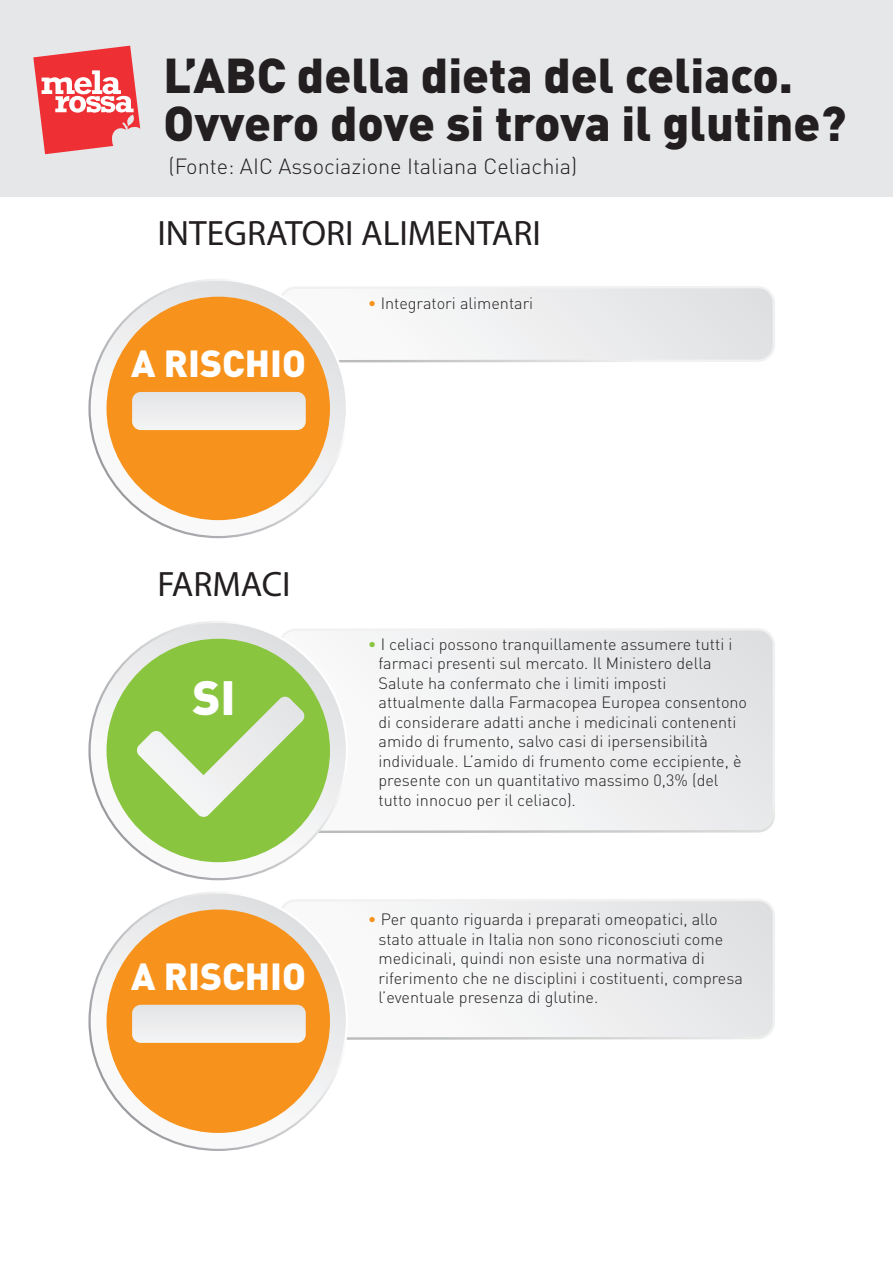
<style>
.page{position:relative;width:893px;height:1263px;background:#fff}
.page>*{position:absolute;margin:0;border:0;box-sizing:border-box;transform-origin:0 0}
.t1{font:900 48.3px/48px "DIN";color:#231f20}
.t2{font:900 47.55px "DIN";color:#fff}
.t3{font:900 37.35px "DIN";color:#fff}
.t4{font:35.4px "Myriad Pro";color:#231f20}
.t5{font:300 21.75px "DIN";color:#231f20}
.t6{font:300 16.2px/19.5px "DIN";color:#231f20}
.s1{color:#f7931d}
.s2{color:#8ac540}
</style>
<div class="page">
<div style="left:0;top:0;width:893px;height:196px;background:#e6e7e9"></div>
<svg style="left:290px;top:286px;width:485px;height:66px"></svg>
<svg style="left:281px;top:288px;width:492px;height:75px"></svg>
<svg style="left:88px;top:279px;width:260px;height:259px"></svg>
<svg style="left:91px;top:281px;width:255px;height:255px"></svg>
<div style="left:107px;top:297px;width:223px;height:223px;background:#f7931d;border-radius:50%"></div>
<svg style="left:132px;top:392px;width:174px;height:38px;background:#ebebea"></svg>
<svg style="left:33px;top:46px;width:107px;height:108px"></svg>
<svg style="left:291px;top:628px;width:484px;height:205px"></svg>
<svg style="left:281px;top:630px;width:492px;height:201px"></svg>
<svg style="left:88px;top:621px;width:260px;height:259px"></svg>
<svg style="left:91px;top:623px;width:255px;height:255px"></svg>
<div style="left:107px;top:639px;width:223px;height:223px;background:#8ac540;border-radius:50%"></div>
<svg style="left:137px;top:697px;width:168px;height:120px"></svg>
<svg style="left:290px;top:899px;width:485px;height:141px"></svg>
<svg style="left:282px;top:901px;width:491px;height:136px"></svg>
<svg style="left:88px;top:891px;width:260px;height:260px"></svg>
<svg style="left:91px;top:894px;width:255px;height:255px"></svg>
<div style="left:107px;top:909px;width:223px;height:224px;background:#f7931d;border-radius:50%"></div>
<svg style="left:132px;top:1005px;width:174px;height:38px;background:#ebeaea"></svg>
<h1 class="t1" style="left:164px;top:49px;width:684px">L’ABC della dieta del celiaco.<br>Ovvero dove si trova il glutine?</h1>
<h3 class="t5" style="left:169px;top:153px;width:410px">(Fonte: AIC Associazione Italiana Celiachia)</h3>
<h3 class="t4" style="left:158px;top:211px;width:385px">INTEGRATORI ALIMENTARI</h3>
<h3 class="t3" style="left:131px;top:339px;width:176px">A RISCHIO</h3>
<p class="t6" style="left:368px;top:294px;width:167px"><span class="s1">•</span> Integratori alimentari</p>
<h3 class="t4" style="left:158px;top:562px;width:135px">FARMACI</h3>
<h2 class="t2" style="left:192px;top:666px;width:45px">SI</h2>
<h3 class="t3" style="left:131px;top:952px;width:176px">A RISCHIO</h3>
<p class="t6" style="left:379px;top:634px;width:370px;text-indent:-11px"><span class="s2">•</span> I celiaci possono tranquillamente assumere tutti i farmaci presenti sul mercato. Il Ministero della Salute ha confermato che i limiti imposti attualmente dalla Farmacopea Europea consentono di considerare adatti anche i medicinali contenenti amido di frumento, salvo casi di ipersensibilità individuale. L’amido di frumento come eccipiente, è presente con un quantitativo massimo 0,3% (del tutto innocuo per il celiaco).</p>
<p class="t6" style="left:379px;top:909px;width:366px;text-indent:-11px"><span class="s1">•</span> Per quanto riguarda i preparati omeopatici, allo stato attuale in Italia non sono riconosciuti come medicinali, quindi non esiste una normativa di riferimento che ne disciplini i costituenti, compresa l’eventuale presenza di glutine.</p>
</div>
